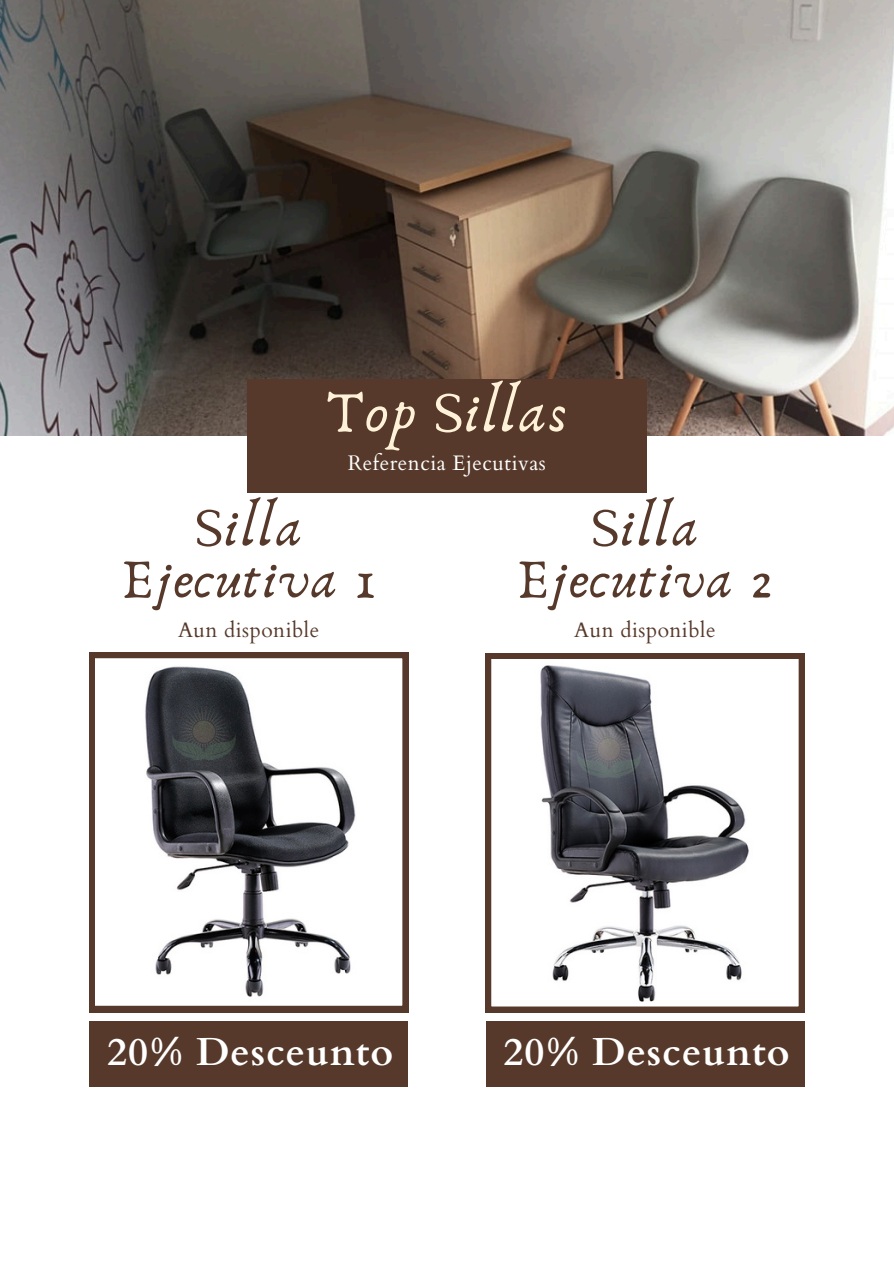
<style>
.page{position:relative;width:894px;height:1264px;background:#fff}
.page>*{position:absolute;margin:0;border:0;box-sizing:border-box;transform-origin:0 0}
.t1{font:60px "Anaktoria";letter-spacing:.025em;color:#fff2d8}
.t2{font:57px/51.8px "Anaktoria";letter-spacing:.025em;color:#56392a;text-align:center}
.t3{font:700 39px "Cardo";letter-spacing:.025em;color:#fff}
.t4{font:21px "Cardo";letter-spacing:.025em;color:#56392a}
.t5{font:21px "Cardo";letter-spacing:.025em;color:#fff}
</style>
<div class="page">
<img style="left:0;top:0;width:893px;height:435px">
<div style="left:247px;top:379px;width:399px;height:113px;background:#56392a"></div>
<svg style="left:485px;top:653px;width:319px;height:359px"></svg>
<div style="left:89px;top:1020px;width:319px;height:66px;background:#56392a"></div>
<div style="left:485px;top:1020px;width:319px;height:66px;background:#56392a"></div>
<svg style="left:89px;top:652px;width:319px;height:359px"></svg>
<h1 class="t1" style="left:325px;top:376px;width:244px">Top Sillas</h1>
<p class="t5" style="left:347px;top:449px;width:200px">Referencia Ejecutivas</p>
<p class="t2" style="left:121px;top:503px;width:257px">Silla<br>Ejecutiva 1</p>
<h1 class="t2" style="left:516px;top:503px;width:258px">Silla<br>Ejecutiva 2</h1>
<h1 class="t4" style="left:178px;top:616px;width:143px">Aun disponible</h1>
<p class="t4" style="left:574px;top:616px;width:143px">Aun disponible</p>
<h2 class="t3" style="left:107px;top:1026px;width:287px">20% Desceunto</h2>
<h2 class="t3" style="left:503px;top:1026px;width:287px">20% Desceunto</h2>
</div>
